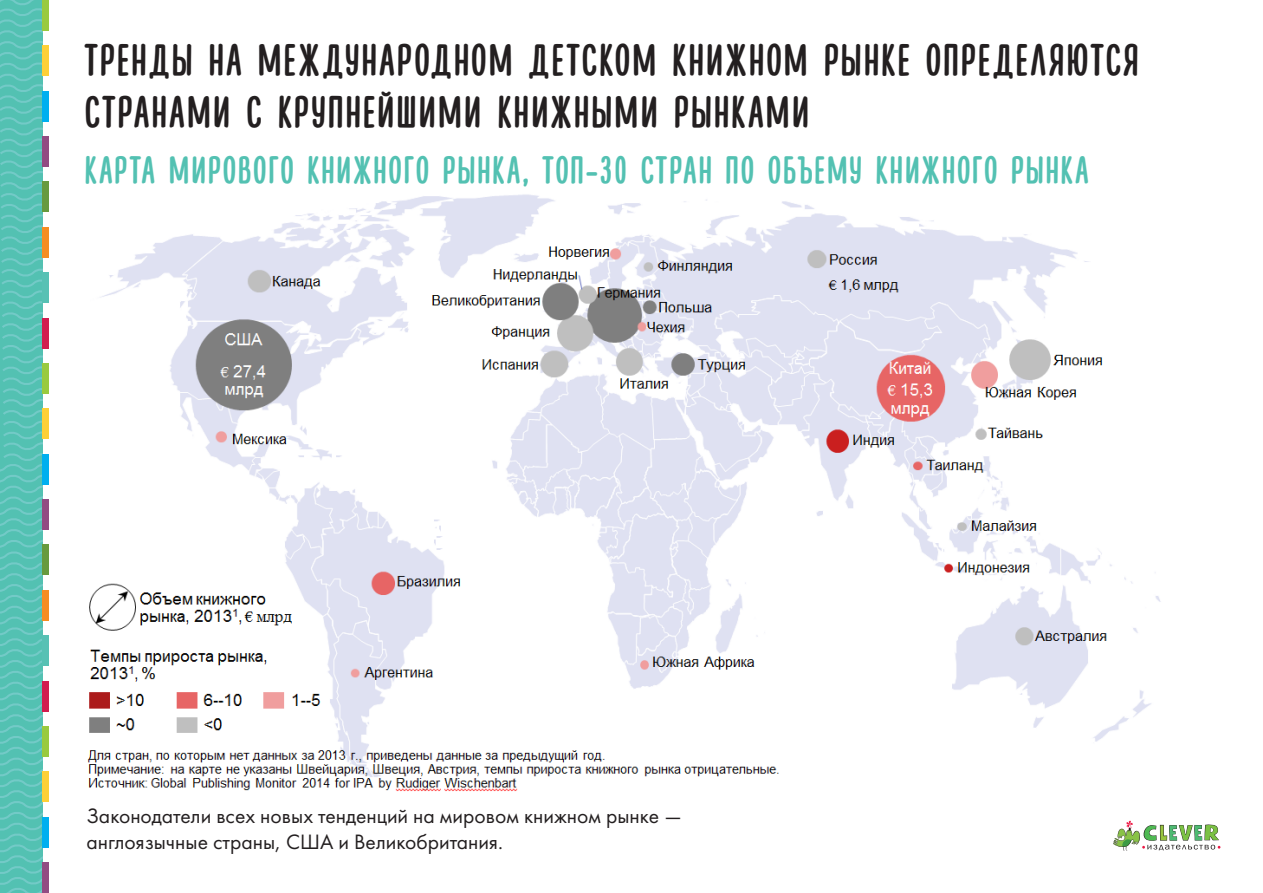
<style>
.page{position:relative;width:1263px;height:893px;background:#fff}
.page>*{position:absolute;margin:0;border:0;box-sizing:border-box;transform-origin:0 0}
.t1{font:700 43.5px/52.2px "Lifehack Sans";letter-spacing:.065em;color:#231f20}
.t2{font:700 37.5px "Lifehack Sans";letter-spacing:.065em;color:#53c1b2}
.t3{font:21.6px/26px "Futura New";color:#231f20}
</style>
<div class="page">
<svg style="left:0;top:0;width:43px;height:893px;background:#5ac2b4"></svg>
<div style="left:43px;top:862px;width:6px;height:31px;background:#924c82"></div>
<div style="left:43px;top:817px;width:6px;height:31px;background:#00afef"></div>
<div style="left:43px;top:771px;width:6px;height:31px;background:#fdd037"></div>
<div style="left:43px;top:726px;width:6px;height:31px;background:#99ca3f"></div>
<div style="left:43px;top:681px;width:6px;height:30px;background:#d11d4f"></div>
<div style="left:43px;top:635px;width:6px;height:31px;background:#57c1b4"></div>
<div style="left:43px;top:590px;width:6px;height:31px;background:#f68d22"></div>
<div style="left:43px;top:544px;width:6px;height:31px;background:#679a3e"></div>
<div style="left:43px;top:499px;width:6px;height:31px;background:#924c82"></div>
<div style="left:43px;top:454px;width:6px;height:31px;background:#00afef"></div>
<div style="left:43px;top:408px;width:6px;height:31px;background:#fdd037"></div>
<div style="left:43px;top:363px;width:6px;height:31px;background:#99ca3f"></div>
<div style="left:43px;top:318px;width:6px;height:31px;background:#d11d4f"></div>
<div style="left:43px;top:272px;width:6px;height:31px;background:#57c1b4"></div>
<div style="left:43px;top:227px;width:6px;height:31px;background:#f68d22"></div>
<div style="left:43px;top:181px;width:6px;height:31px;background:#679a3e"></div>
<div style="left:43px;top:136px;width:6px;height:31px;background:#924c82"></div>
<div style="left:43px;top:91px;width:6px;height:31px;background:#00afef"></div>
<div style="left:43px;top:45px;width:6px;height:31px;background:#fdd037"></div>
<div style="left:43px;top:0;width:6px;height:31px;background:#99ca3f"></div>
<svg style="left:1113px;top:820px;width:107px;height:31px"></svg>
<img style="left:87px;top:194px;width:1074px;height:598px">
<div style="left:1020px;top:758px;width:171px;height:43px;background:#fff"></div>
<p class="t1" style="left:85px;top:36px;width:1055px">ТРЕНДЫ НА МЕЖДУНАРОДНОМ ДЕТСКОМ КНИЖНОМ РЫНКЕ ОПРЕДЕЛЯЮТСЯ<br>СТРАНАМИ С КРУПНЕЙШИМИ КНИЖНЫМИ РЫНКАМИ</p>
<p class="t2" style="left:85px;top:150px;width:1005px">КАРТА МИРОВОГО КНИЖНОГО РЫНКА, ТОП-30 СТРАН ПО ОБЪЕМУ КНИЖНОГО РЫНКА</p>
<p class="t3" style="left:87px;top:803px;width:597px">Законодатели всех новых тенденций на мировом книжном рынке — англоязычные страны, США и Великобритания.</p>
</div>
